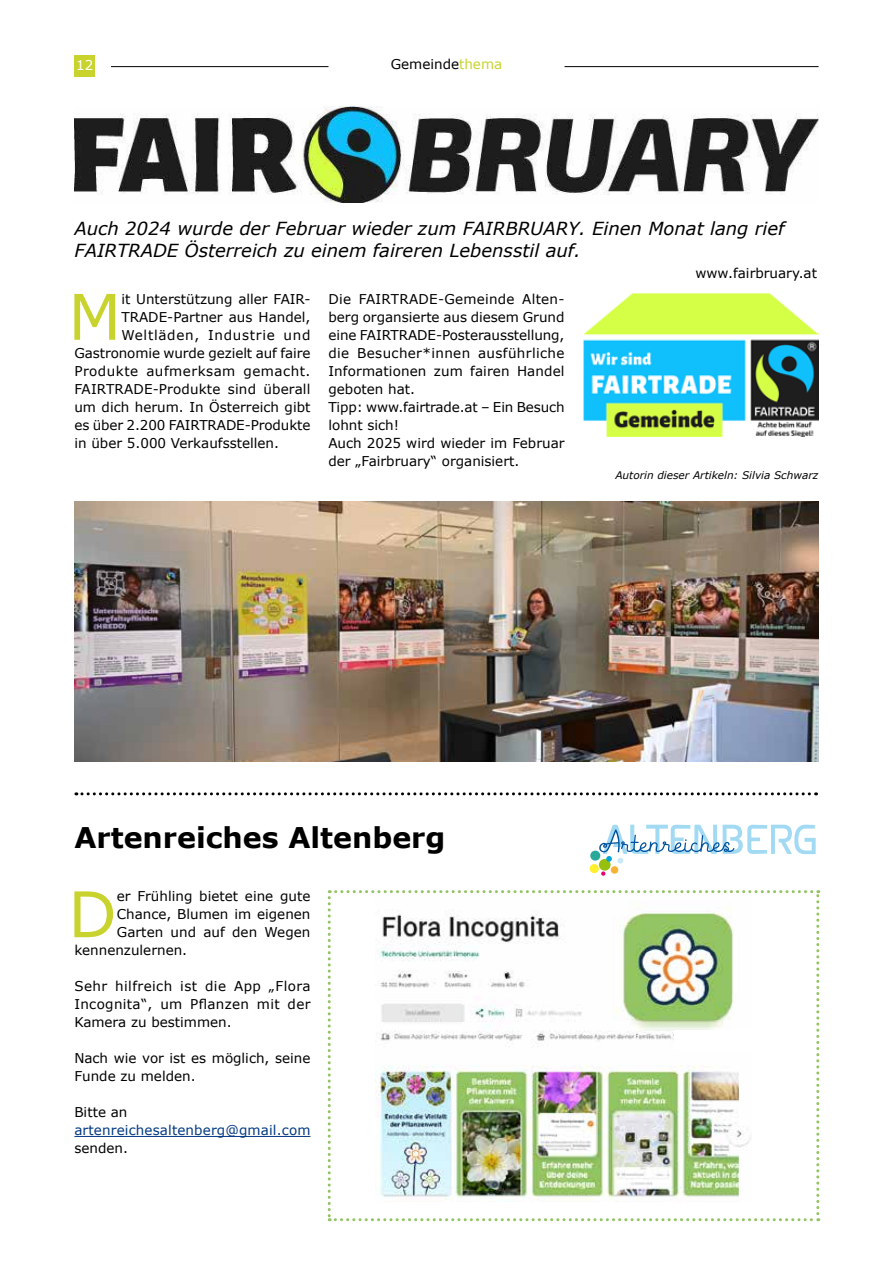
<style>
.page{position:relative;width:893px;height:1263px;background:#fff}
.page>*{position:absolute;margin:0;border:0;box-sizing:border-box;transform-origin:0 0}
.t1{font:63px "Verdana";color:#c8d32d}
.t2{font:700 28.5px "Verdana";color:#000}
.t3{font:italic 18px/22.5px "Verdana";color:#000}
.t4{font:13.5px/18px "Verdana";color:#000}
.t5{font:13.5px "Verdana";letter-spacing:.01em;color:#003882}
.t6{font:13.5px "Verdana";letter-spacing:.035em;color:#000}
.t7{font:13.5px "Verdana";letter-spacing:.055em;color:#000}
.t8{font:13.5px "Verdana";color:#fff}
.t9{font:italic 10.5px "Verdana";color:#000}
.s1{color:#c8d32d}
</style>
<div class="page">
<div style="left:74px;top:56px;width:21px;height:21px;background:#c8d32d"></div>
<hr style="left:111px;top:66px;width:217px;height:1px;background:#000">
<hr style="left:564px;top:66px;width:255px;height:1px;background:#000">
<img style="left:583px;top:293px;width:235px;height:144px">
<img style="left:74px;top:106px;width:744px;height:97px">
<img style="left:74px;top:502px;width:745px;height:259px">
<hr style="left:74px;top:1136px;width:236px;height:1px;background:#003882">
<div style="left:599px;top:859px;width:12px;height:12px;background:#97bf0d;border-radius:50%"></div>
<div style="left:611px;top:866px;width:7px;height:8px;background:#f8b334;border-radius:50%"></div>
<div style="left:590px;top:851px;width:10px;height:10px;background:#28a99a;border-radius:50%"></div>
<svg style="left:601px;top:871px;width:4px;height:5px"></svg>
<div style="left:590px;top:864px;width:9px;height:9px;background:#ffef2d;border-radius:50%"></div>
<svg style="left:599px;top:825px;width:217px;height:38px"></svg>
<svg style="left:76px;top:792px;width:741px;height:3px"></svg>
<img style="left:328px;top:890px;width:491px;height:331px">
<p class="t8" style="left:76px;top:56px;width:19px">12</p>
<p class="t4" style="left:391px;top:55px;width:113px">Gemeinde<span class="s1">thema</span></p>
<h3 class="t3" style="left:74px;top:217px;width:712px">Auch 2024 wurde der Februar wieder zum FAIRBRUARY. Einen Monat lang rief<br>FAIRTRADE Österreich zu einem faireren Lebensstil auf.</h3>
<h1 class="t1" style="left:68px;top:273px;width:55px">M</h1>
<p class="t4" style="left:121px;top:290px;width:191px">it Unterstützung aller FAIR-</p>
<p class="t4" style="left:121px;top:308px;width:191px">TRADE-Partner aus Handel,</p>
<p class="t7" style="left:121px;top:326px;width:191px">Weltläden, Industrie und</p>
<p class="t4" style="left:74px;top:344px;width:237px">Gastronomie wurde gezielt auf faire</p>
<p class="t6" style="left:74px;top:362px;width:238px">Produkte aufmerksam gemacht.</p>
<p class="t4" style="left:74px;top:380px;width:238px">FAIRTRADE-Produkte sind überall</p>
<p class="t4" style="left:74px;top:398px;width:238px">um dich herum. In Österreich gibt</p>
<p class="t4" style="left:74px;top:416px;width:238px">es über 2.200 FAIRTRADE-Produkte</p>
<p class="t4" style="left:74px;top:434px;width:206px">in über 5.000 Verkaufsstellen.</p>
<p class="t4" style="left:328px;top:290px;width:238px">Die FAIRTRADE-Gemeinde Alten&shy;berg organsierte aus diesem Grund eine FAIRTRADE-Posterausstellung, die Besucher*innen ausführliche<br>Informationen zum fairen Handel geboten hat.<br>Tipp: www.fairtrade.at – Ein Besuch lohnt sich!<br>Auch 2025 wird wieder im Februar der „Fairbruary“ organisiert.</p>
<p class="t4" style="left:695px;top:264px;width:123px">www.fairbruary.at</p>
<p class="t9" style="left:615px;top:468px;width:204px">Autorin dieser Artikeln: Silvia Schwarz</p>
<h2 class="t2" style="left:74px;top:818px;width:372px">Artenreiches Altenberg</h2>
<h1 class="t1" style="left:68px;top:871px;width:50px">D</h1>
<p class="t4" style="left:117px;top:887px;width:195px">er Frühling bietet eine gute</p>
<p class="t4" style="left:117px;top:905px;width:195px">Chance, Blumen im eigenen</p>
<p class="t4" style="left:117px;top:923px;width:195px">Garten und auf den Wegen</p>
<p class="t4" style="left:74px;top:941px;width:114px">kennenzulernen.</p>
<p class="t4" style="left:74px;top:977px;width:238px;text-align:justify">Sehr hilfreich ist die App „Flora Incognita“, um Pflanzen mit der Kamera zu bestimmen.</p>
<p class="t4" style="left:74px;top:1049px;width:238px">Nach wie vor ist es möglich, seine<br>Funde zu melden.</p>
<p class="t4" style="left:74px;top:1103px;width:55px">Bitte an</p>
<p class="t5" style="left:74px;top:1121px;width:238px">artenreichesaltenberg@gmail.com</p>
<p class="t4" style="left:74px;top:1139px;width:55px">senden.</p>
</div>
